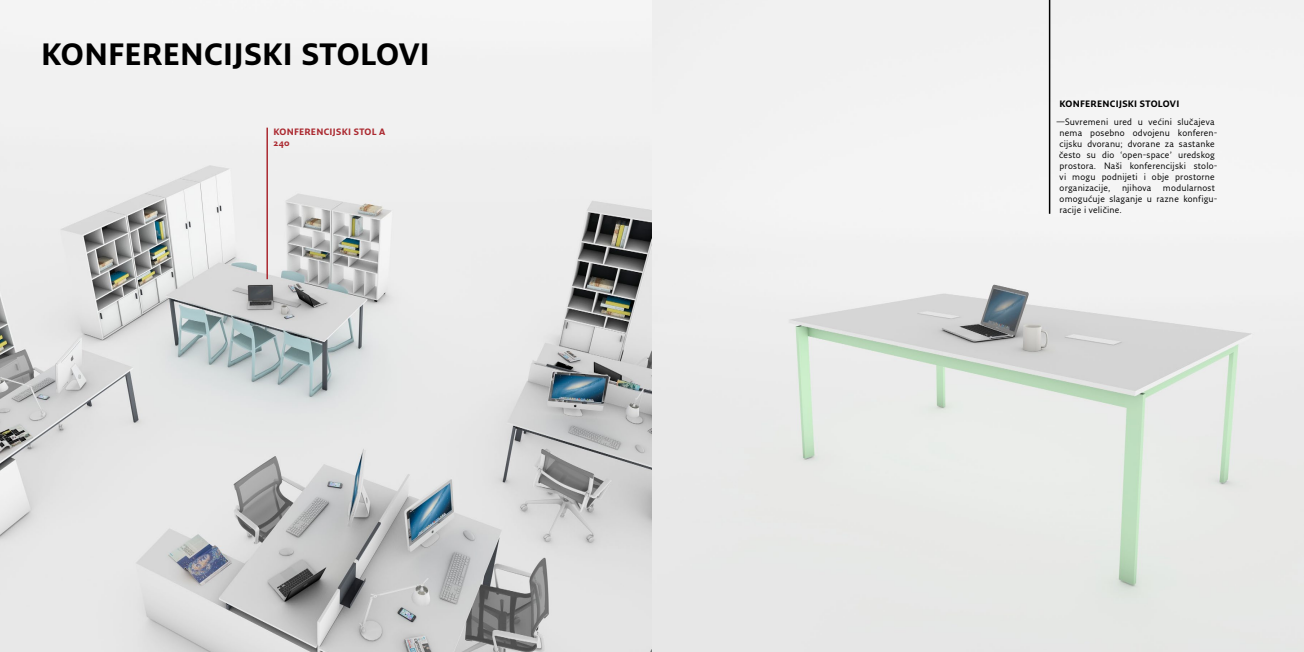
<style>
.page{position:relative;width:1304px;height:652px;background:#fff}
.page>*{position:absolute;margin:0;border:0;box-sizing:border-box;transform-origin:0 0}
.t1{font:700 30px "Fresco Sans";letter-spacing:.01em;color:#000}
.t2{font:9px/11px "Fresco Sans";letter-spacing:.025em;color:#000}
.t3{font:700 9px/11px "Fresco Sans";letter-spacing:.03em;color:#ab2930}
.t4{font:700 9px "Fresco Sans";letter-spacing:.03em;color:#000}
</style>
<div class="page">
<img style="left:0;top:0;width:1304px;height:652px">
<hr style="left:1049px;top:0;width:1px;height:214px;background:#000">
<hr style="left:266px;top:128px;width:2px;height:151px;background:#ab2930">
<h1 class="t1" style="left:41px;top:36px;width:390px">KONFERENCIJSKI STOLOVI</h1>
<p class="t3" style="left:273px;top:126px;width:114px">KONFERENCIJSKI STOL A<br>240</p>
<p class="t4" style="left:1059px;top:98px;width:121px">KONFERENCIJSKI STOLOVI</p>
<p class="t2" style="left:1059px;top:116px;width:160px;text-indent:-3px">—Suvremeni ured u većini slučajeva nema posebno odvojenu konferen&shy;cijsku dvoranu; dvorane za sastanke često su dio ‘open-space’ uredskog prostora. Naši konferencijski stolo&shy;vi mogu podnijeti i obje prostorne organizacije,</p>
<p class="t2" style="left:1059px;top:182px;width:159px;text-indent:103px">modularnost omogućuje slaganje u razne konfigu&shy;racije i veličine.</p>
<p class="t2" style="left:1122px;top:182px;width:31px">njihova</p>
</div>
